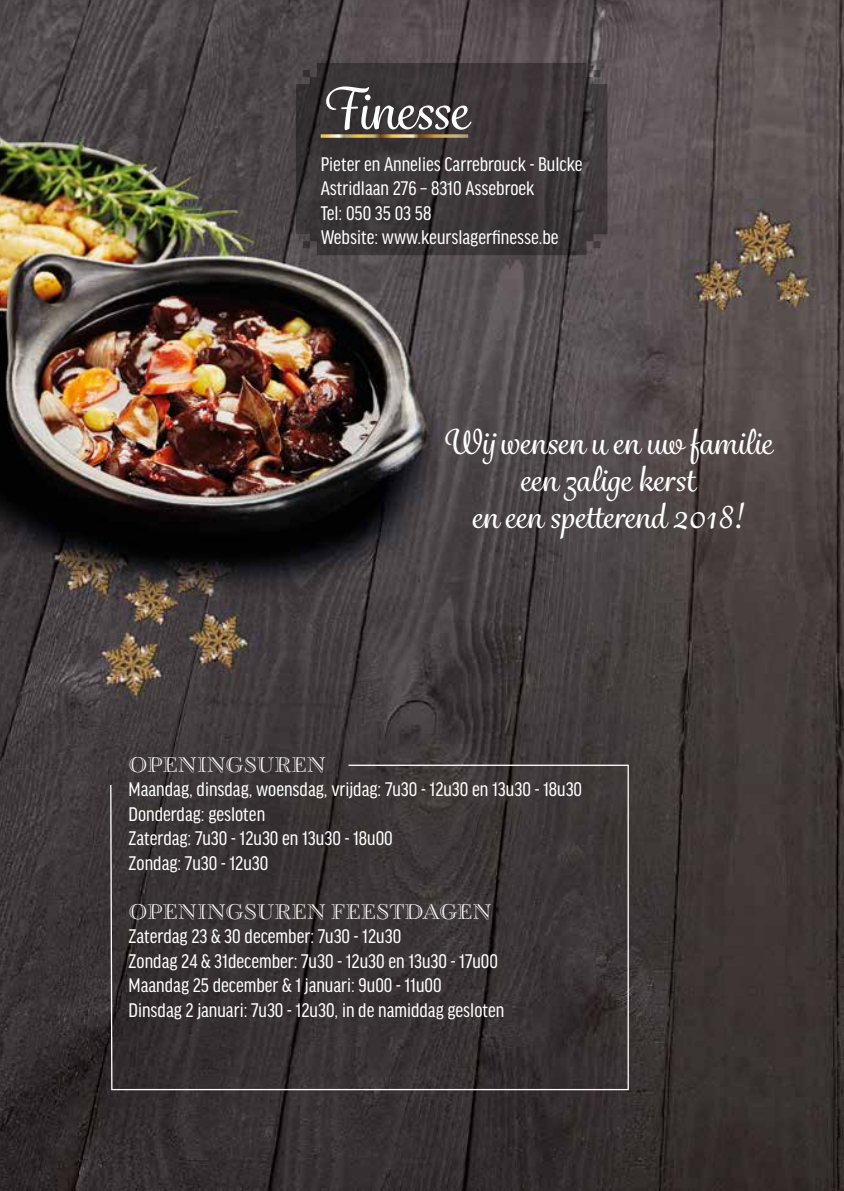
<style>
.page{position:relative;width:844px;height:1191px;background:#fff}
.page>*{position:absolute;margin:0;border:0;box-sizing:border-box;transform-origin:0 0}
.t1{font:500 55.3px "Grafolita Script";color:#fff}
.t2{font:500 33.25px/36.8px "Grafolita Script";color:#fff;text-align:center}
.t3{font:condensed 21px/24.5px "Good Headline Pro";color:#fff}
.t4{font:21px "Paganini Open";color:#fff}
</style>
<div class="page">
<img style="left:0;top:0;width:843px;height:1191px">
<svg style="left:109px;top:764px;width:520px;height:327px;background:#3a3536"></svg>
<svg style="left:296px;top:63px;width:311px;height:192px;background:#3b3637"></svg>
<svg style="left:320px;top:134px;width:148px;height:4px"></svg>
<h1 class="t1" style="left:320px;top:74px;width:149px">Finesse</h1>
<p class="t3" style="left:320px;top:152px;width:263px">Pieter en Annelies Carrebrouck - Bulcke<br>Astridlaan 276 – 8310 Assebroek<br>Tel: 050 35 03 58<br>Website: www.keurslagerfinesse.be</p>
<h2 class="t2" style="left:442px;top:425px;width:331px">Wij wensen u en uw familie een zalige kerst<br>en een spetterend 2018!</h2>
<p class="t4" style="left:128px;top:753px;width:199px">OPENINGSUREN</p>
<p class="t3" style="left:128px;top:777px;width:455px">Maandag, dinsdag, woensdag, vrijdag: 7u30 - 12u30 en 13u30 - 18u30<br>Donderdag: gesloten<br>Zaterdag: 7u30 - 12u30 en 13u30 - 18u00<br>Zondag: 7u30 - 12u30</p>
<p class="t4" style="left:128px;top:900px;width:364px">OPENINGSUREN FEESTDAGEN</p>
<p class="t3" style="left:128px;top:924px;width:377px">Zaterdag 23 &amp; 30 december: 7u30 - 12u30<br>Zondag 24 &amp; 31december: 7u30 - 12u30 en 13u30 - 17u00<br>Maandag 25 december &amp; 1 januari: 9u00 - 11u00<br>Dinsdag 2 januari: 7u30 - 12u30, in de namiddag gesloten</p>
</div>
